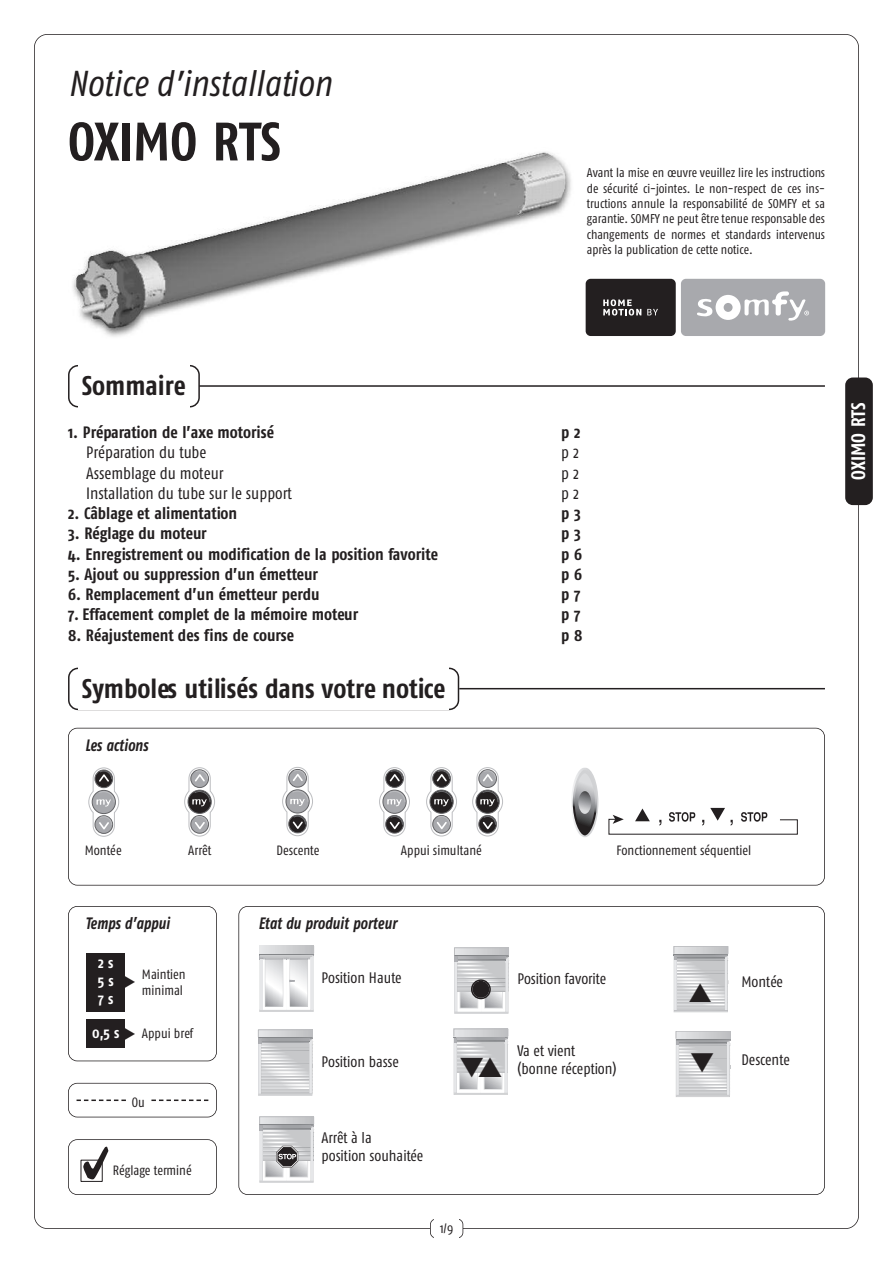
<style>
.page{position:relative;width:893px;height:1263px;background:#fff}
.page>*{position:absolute;margin:0;border:0;box-sizing:border-box;transform-origin:0 0}
.t1{font:700 54px "Fago Co";color:#231f20}
.t2{font:italic 36px "Fago Co";color:#231f20}
.t3{font:700 27px "Fago Co";color:#231f20}
.t4{font:700 19.5px "Fago Co";color:#fff}
.t5{font:700 16.5px "Fago Co";color:#231f20}
.t6{font:16.5px "Fago Co";color:#231f20}
.t7{font:italic 700 16.5px "Fago Co";color:#231f20;scale:.9 1}
.t8{font:15.3px/18.3px "Fago Co";color:#231f20}
.t9{font:700 15px/18px "Fago Co";color:#fff;text-align:justify}
.t10{font:13.5px/16.2px "Fago Co";color:#231f20}
.t11{font:12.75px/15.3px "Fago Co";color:#231f20;text-align:justify}
</style>
<div class="page">
<div style="left:845px;top:377px;width:28px;height:128px;background:#231f20;border-radius:8px"></div>
<div style="left:238px;top:906px;width:587px;height:289px;border:2px solid #231f20;border-radius:9px"></div>
<div style="left:68px;top:728px;width:757px;height:157px;border:2px solid #231f20;border-radius:9px"></div>
<div style="left:68px;top:906px;width:149px;height:155px;border:2px solid #231f20;border-radius:9px"></div>
<div style="left:68px;top:1083px;width:149px;height:34px;border:2px solid #231f20;border-radius:9px"></div>
<div style="left:68px;top:1139px;width:149px;height:56px;border:2px solid #231f20;border-radius:9px"></div>
<img style="left:72px;top:152px;width:499px;height:185px">
<svg style="left:585px;top:278px;width:241px;height:58px;background:#858587"></svg>
<svg style="left:68px;top:365px;width:132px;height:42px"></svg>
<div style="left:78px;top:364px;width:112px;height:44px;background:#fff"></div>
<hr style="left:199px;top:385px;width:626px;height:2px;background:#231f20">
<svg style="left:68px;top:668px;width:391px;height:42px"></svg>
<div style="left:78px;top:666px;width:371px;height:44px;background:#fff"></div>
<hr style="left:459px;top:688px;width:366px;height:1px;background:#231f20">
<svg style="left:609px;top:808px;width:189px;height:26px"></svg>
<svg style="left:571px;top:767px;width:27px;height:70px"></svg>
<svg style="left:573px;top:770px;width:24px;height:65px"></svg>
<svg style="left:575px;top:773px;width:20px;height:59px"></svg>
<svg style="left:578px;top:791px;width:13px;height:23px"></svg>
<svg style="left:88px;top:767px;width:32px;height:70px"></svg>
<svg style="left:379px;top:767px;width:31px;height:69px"></svg>
<svg style="left:472px;top:767px;width:31px;height:69px"></svg>
<svg style="left:426px;top:767px;width:31px;height:69px"></svg>
<svg style="left:184px;top:767px;width:31px;height:69px"></svg>
<svg style="left:282px;top:767px;width:31px;height:69px"></svg>
<div style="left:87px;top:1019px;width:38px;height:29px;background:#231f20"></div>
<div style="left:87px;top:953px;width:38px;height:58px;background:#231f20"></div>
<svg style="left:258px;top:1030px;width:55px;height:66px;background:#cfd0d2"></svg>
<svg style="left:258px;top:1039px;width:54px;height:1px"></svg>
<svg style="left:259px;top:946px;width:55px;height:66px"></svg>
<svg style="left:260px;top:953px;width:54px;height:2px"></svg>
<svg style="left:260px;top:946px;width:54px;height:7px"></svg>
<svg style="left:454px;top:948px;width:55px;height:66px;background:#c1c1c3"></svg>
<div style="left:81px;top:1160px;width:22px;height:22px;border:1px solid #231f20"></div>
<svg style="left:83px;top:1147px;width:25px;height:32px"></svg>
<svg style="left:259px;top:1117px;width:56px;height:65px;background:#c3c3c5"></svg>
<svg style="left:77px;top:1099px;width:131px;height:2px"></svg>
<div style="left:128px;top:1095px;width:21px;height:17px;background:#fff"></div>
<div style="left:430px;top:1219px;width:33px;height:19px;border:2px solid #231f20;border-radius:6px"></div>
<div style="left:434px;top:1218px;width:25px;height:21px;background:#fff"></div>
<svg style="left:674px;top:946px;width:55px;height:66px;background:#cfd0d2"></svg>
<svg style="left:676px;top:1031px;width:55px;height:66px;background:#cfd0d2"></svg>
<svg style="left:454px;top:1029px;width:55px;height:66px;background:#d2d3d5"></svg>
<h2 class="t2" style="left:68px;top:71px;width:265px">Notice d’installation</h2>
<h1 class="t1" style="left:68px;top:123px;width:214px">OXIMO RTS</h1>
<p class="t11" style="left:587px;top:166px;width:240px">Avant la mise en œuvre veuillez lire les instructions de sécurité ci-jointes. Le non-respect de ces ins&shy;tructions annule la responsabilité de SOMFY et sa garantie. SOMFY ne peut être tenue responsable des changements de normes et standards intervenus après la publication de cette notice.</p>
<h3 class="t3" style="left:82px;top:376px;width:106px">Sommaire</h3>
<p class="t5" style="left:68px;top:426px;width:208px">1. Préparation de l’axe motorisé</p>
<p class="t5" style="left:561px;top:426px;width:21px">p 2</p>
<p class="t6" style="left:86px;top:447px;width:122px">Préparation du tube</p>
<p class="t6" style="left:561px;top:447px;width:19px">p2</p>
<p class="t6" style="left:86px;top:467px;width:139px">Assemblage du moteur</p>
<p class="t6" style="left:561px;top:467px;width:19px">p2</p>
<p class="t6" style="left:86px;top:487px;width:207px">Installation du tube sur le support</p>
<p class="t6" style="left:561px;top:487px;width:19px">p2</p>
<p class="t5" style="left:68px;top:507px;width:171px">2. Câblage et alimentation</p>
<p class="t5" style="left:561px;top:507px;width:21px">p 3</p>
<p class="t5" style="left:68px;top:528px;width:140px">3. Réglage du moteur</p>
<p class="t5" style="left:561px;top:528px;width:21px">p 3</p>
<p class="t5" style="left:68px;top:548px;width:372px">4. Enregistrement ou modification de la position favorite</p>
<p class="t5" style="left:561px;top:548px;width:22px">p 6</p>
<p class="t5" style="left:68px;top:568px;width:251px">5. Ajout ou suppression d’un émetteur</p>
<p class="t5" style="left:561px;top:568px;width:22px">p 6</p>
<p class="t5" style="left:68px;top:588px;width:253px">6. Remplacement d’un émetteur perdu</p>
<p class="t5" style="left:561px;top:588px;width:21px">p 7</p>
<p class="t5" style="left:68px;top:609px;width:292px">7. Effacement complet de la mémoire moteur</p>
<p class="t5" style="left:561px;top:609px;width:21px">p 7</p>
<p class="t5" style="left:68px;top:629px;width:227px">8. Réajustement des fins de course</p>
<p class="t5" style="left:561px;top:629px;width:23px">p 8</p>
<h3 class="t3" style="left:82px;top:679px;width:365px">Symboles utilisés dans votre notice</h3>
<p class="t7" style="left:85px;top:739px;width:72px">Les actions</p>
<p class="t10" style="left:85px;top:844px;width:39px">Montée</p>
<p class="t10" style="left:401px;top:844px;width:82px">Appui simultané</p>
<p class="t10" style="left:616px;top:844px;width:136px">Fonctionnement séquentiel</p>
<p class="t10" style="left:188px;top:844px;width:25px">Arrêt</p>
<p class="t10" style="left:276px;top:844px;width:44px">Descente</p>
<p class="t7" style="left:85px;top:918px;width:96px">Temps d’appui</p>
<p class="t10" style="left:142px;top:967px;width:45px">Maintien minimal</p>
<p class="t10" style="left:142px;top:1026px;width:53px">Appui bref</p>
<p class="t9" style="left:98px;top:955px;width:17px">2 s 5 s 7 s</p>
<p class="t9" style="left:92px;top:1025px;width:29px">0,5 s</p>
<p class="t10" style="left:132px;top:1096px;width:15px">Ou</p>
<p class="t10" style="left:113px;top:1163px;width:81px">Réglage terminé</p>
<p class="t7" style="left:258px;top:918px;width:155px">Etat du produit porteur</p>
<p class="t8" style="left:321px;top:970px;width:82px">Position Haute</p>
<p class="t8" style="left:741px;top:974px;width:43px">Montée</p>
<p class="t8" style="left:517px;top:971px;width:90px">Position favorite</p>
<p class="t8" style="left:321px;top:1054px;width:79px">Position basse</p>
<p class="t8" style="left:321px;top:1130px;width:103px">Arrêt à la<br>position souhaitée</p>
<p class="t10" style="left:440px;top:1221px;width:15px">1/9</p>
<p class="t8" style="left:517px;top:1043px;width:100px">Va et vient (bonne réception)</p>
<p class="t8" style="left:741px;top:1052px;width:50px">Descente</p>
<p class="t4" style="left:851px;top:480px;width:78px;rotate:-90deg">OXIMO RTS</p>
</div>
